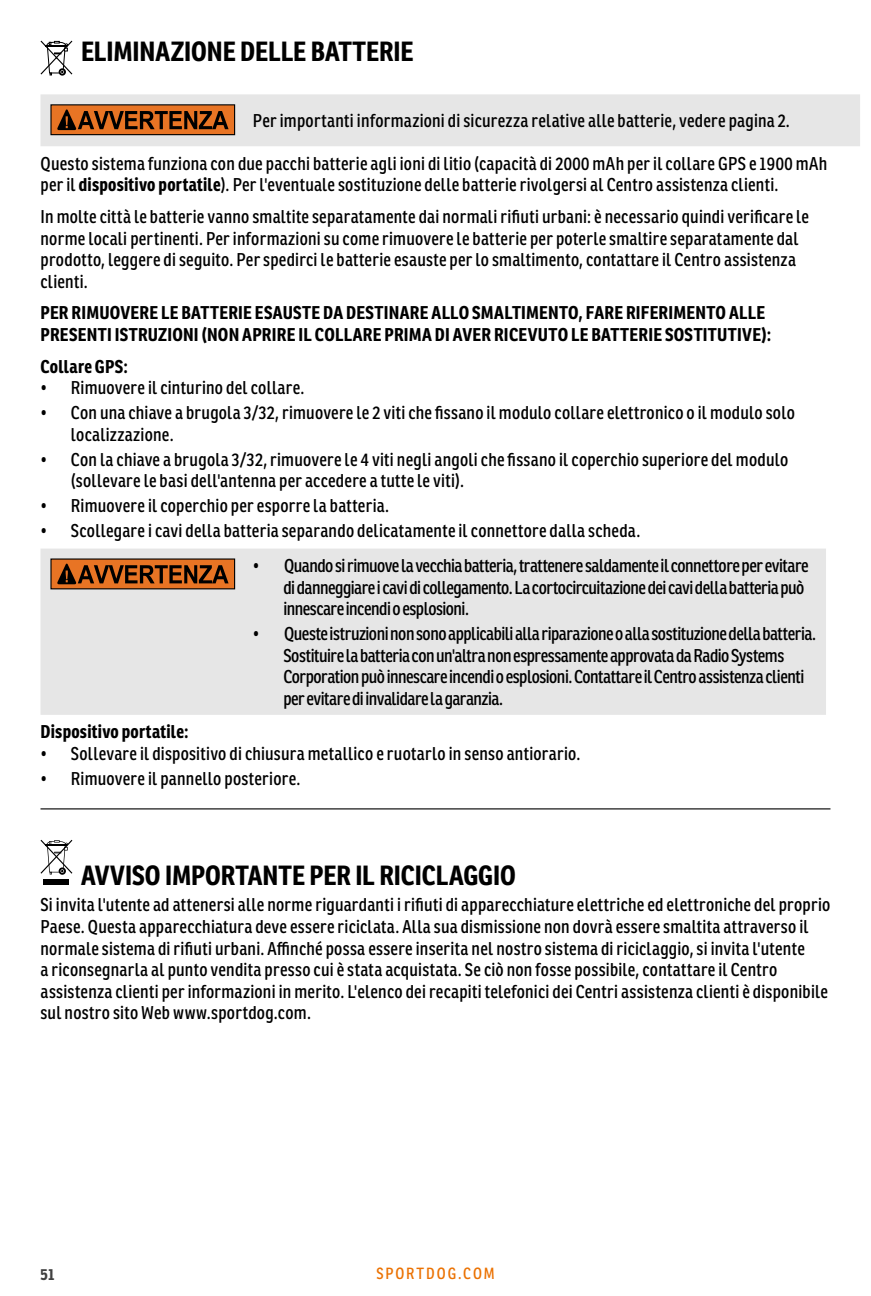
<style>
.page{position:relative;width:871px;height:1296px;background:#fff}
.page>*{position:absolute;margin:0;border:0;box-sizing:border-box;transform-origin:0 0}
.ToC_-_Headline{font:700 27px "Ronnia Cond";letter-spacing:-.005em;color:#000}
.Text_-_Main_Style{font:18px/21.6px "Ronnia Cond";letter-spacing:.01em;color:#000}
.Text_-_Main_Style-2{font:18px/21.6px "Ronnia Cond";letter-spacing:-.025em;color:#000}
.Text_-_Main_Style-3{font:700 18px/21.6px "Ronnia Cond";letter-spacing:.015em;color:#000}
.t1{font:15.75px "Ronnia Cond";letter-spacing:.12em;color:#eb7203}
.t2{font:700 15.75px "Ronnia Cond";color:#404040}
.s1{font-weight:700}
</style>
<div class="page">
<hr style="left:40px;top:808px;width:790px;height:1px;background:#000">
<svg style="left:40px;top:94px;width:820px;height:52px;background:#ddd4cd"></svg>
<div style="left:50px;top:104px;width:185px;height:31px;border:1px solid #000"></div>
<div style="left:40px;top:549px;width:786px;height:166px;background:#e6e6e6"></div>
<div style="left:51px;top:559px;width:184px;height:30px;background:#e87424"></div>
<svg style="left:57px;top:563px;width:171px;height:21px"></svg>
<svg style="left:40px;top:41px;width:32px;height:35px"></svg>
<div style="left:44px;top:879px;width:25px;height:6px;background:#000"></div>
<svg style="left:40px;top:840px;width:32px;height:34px"></svg>
<p class="ToC_-_Headline" style="left:81px;top:34px;width:334px">ELIMINAZIONE DELLE BATTERIE</p>
<p class="Text_-_Main_Style" style="left:253px;top:110px;width:538px">Per importanti informazioni di sicurezza relative alle batterie, vedere pagina 2.</p>
<p class="Text_-_Main_Style" style="left:40px;top:152px;width:788px">Questo sistema funziona con due pacchi batterie agli ioni di litio (capacità di 2000 mAh per il collare GPS e 1900 mAh per il <span class="s1">dispositivo portatile</span>). Per l'eventuale sostituzione delle batterie rivolgersi al Centro assistenza clienti.</p>
<p class="Text_-_Main_Style" style="left:40px;top:206px;width:770px">In molte città le batterie vanno smaltite separatamente dai normali rifiuti urbani: è necessario quindi verificare le norme locali pertinenti. Per informazioni su come rimuovere le batterie per poterle smaltire separatamente dal prodotto, leggere di seguito. Per spedirci le batterie esauste per lo smaltimento, contattare il Centro assistenza clienti.</p>
<p class="Text_-_Main_Style-3" style="left:40px;top:302px;width:732px">PER RIMUOVERE LE BATTERIE ESAUSTE DA DESTINARE ALLO SMALTIMENTO, FARE RIFERIMENTO ALLE<br>PRESENTI ISTRUZIONI (NON APRIRE IL COLLARE PRIMA DI AVER RICEVUTO LE BATTERIE SOSTITUTIVE):</p>
<p class="Text_-_Main_Style-3" style="left:40px;top:355px;width:89px">Collare GPS:</p>
<p class="Text_-_Main_Style" style="left:40px;top:377px;width:265px">• Rimuovere il cinturino del collare.</p>
<p class="Text_-_Main_Style" style="left:71px;top:402px;width:725px;text-indent:-30px">• Con una chiave a brugola 3/32, rimuovere le 2 viti che fissano il modulo collare elettronico o il modulo solo localizzazione.</p>
<p class="Text_-_Main_Style" style="left:71px;top:448px;width:719px;text-indent:-30px">• Con la chiave a brugola 3/32, rimuovere le 4 viti negli angoli che fissano il coperchio superiore del modulo (sollevare le basi dell'antenna per accedere a tutte le viti).</p>
<p class="Text_-_Main_Style" style="left:40px;top:495px;width:350px">• Rimuovere il coperchio per esporre la batteria.</p>
<p class="Text_-_Main_Style" style="left:40px;top:520px;width:601px">• Scollegare i cavi della batteria separando delicatamente il connettore dalla scheda.</p>
<p class="Text_-_Main_Style-2" style="left:283px;top:555px;width:527px;text-indent:-30px">• Quando si rimuove la vecchia batteria, trattenere saldamente il connettore per evitare di danneggiare i cavi di collegamento. La cortocircuitazione dei cavi della batteria può innescare incendi o esplosioni.</p>
<p class="Text_-_Main_Style-2" style="left:283px;top:623px;width:534px;text-indent:-30px">• Queste istruzioni non sono applicabili alla riparazione o alla sostituzione della batteria.<br>Sostituire la batteria con un'altra non espressamente approvata da Radio Systems Corporation può innescare incendi o esplosioni. Contattare il Centro assistenza clienti per evitare di invalidare la garanzia.</p>
<p class="Text_-_Main_Style-3" style="left:40px;top:721px;width:149px">Dispositivo portatile:</p>
<p class="Text_-_Main_Style" style="left:40px;top:742px;width:541px">• Sollevare il dispositivo di chiusura metallico e ruotarlo in senso antiorario.</p>
<p class="Text_-_Main_Style" style="left:40px;top:767px;width:261px">• Rimuovere il pannello posteriore.</p>
<p class="ToC_-_Headline" style="left:81px;top:858px;width:436px">AVVISO IMPORTANTE PER IL RICICLAGGIO</p>
<p class="Text_-_Main_Style" style="left:40px;top:894px;width:791px">Si invita l'utente ad attenersi alle norme riguardanti i rifiuti di apparecchiature elettriche ed elettroniche del proprio Paese. Questa apparecchiatura deve essere riciclata. Alla sua dismissione non dovrà essere smaltita attraverso il normale sistema di rifiuti urbani. Affinché possa essere inserita nel nostro sistema di riciclaggio, si invita l'utente<br>a riconsegnarla al punto vendita presso cui è stata acquistata. Se ciò non fosse possibile, contattare il Centro assistenza clienti per informazioni in merito. L'elenco dei recapiti telefonici dei Centri assistenza clienti è disponibile sul nostro sito Web www.sportdog.com.</p>
<p class="t2" style="left:40px;top:1264px;width:15px">51</p>
<p class="t1" style="left:376px;top:1264px;width:120px">SPORTDOG.COM</p>
</div>
